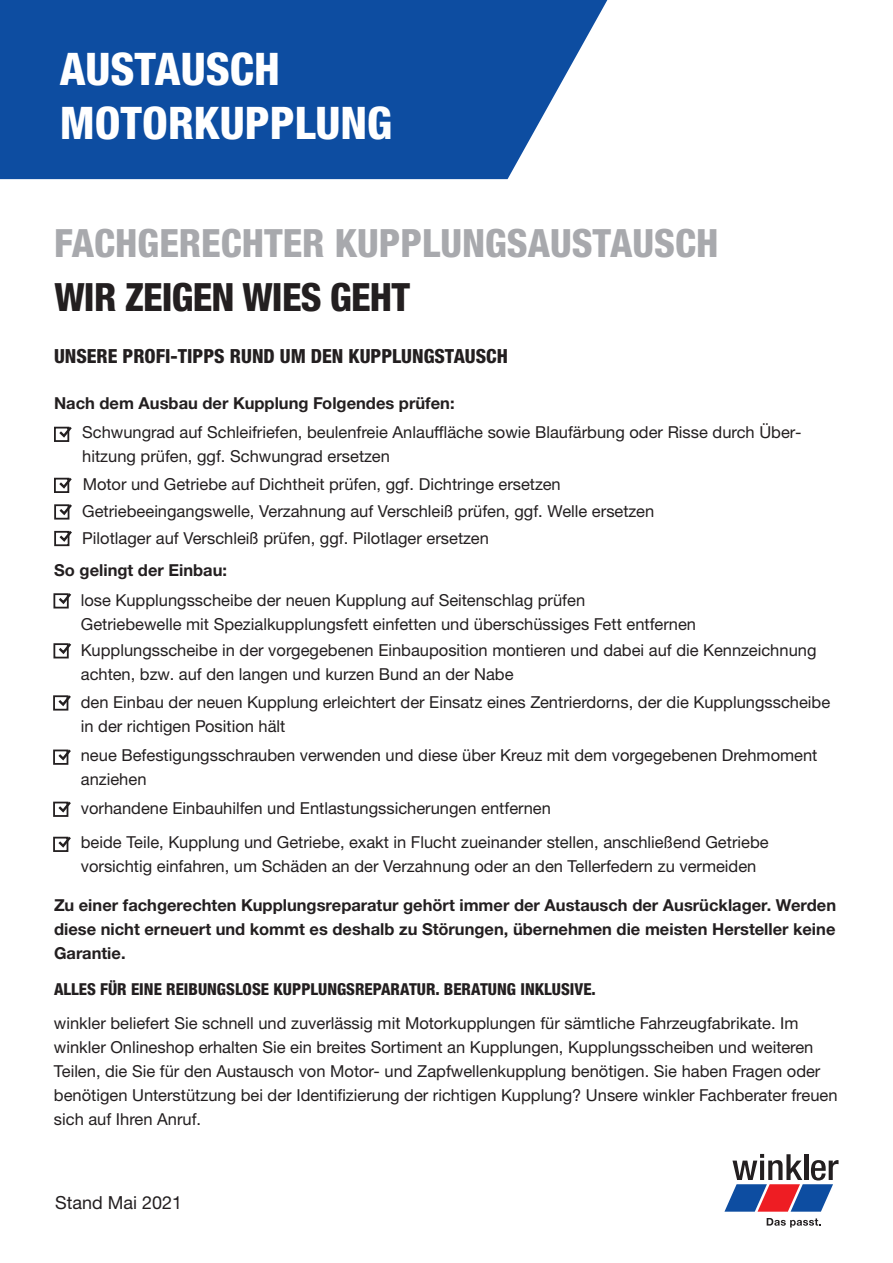
<style>
.page{position:relative;width:893px;height:1263px;background:#fff}
.page>*{position:absolute;margin:0;border:0;box-sizing:border-box;transform-origin:0 0}
.t1{font:800 condensed 45px/54px "Helvetica Neue LTW1 G";color:#fff}
.t2{font:800 condensed 39px "Helvetica Neue LTW1 G";color:#a8a9ad}
.t3{font:800 condensed 39px "Helvetica Neue LTW1 G";letter-spacing:-.02em;color:#231f20}
.t4{font:800 condensed 19.5px "Helvetica Neue LTW1 G";color:#231f20}
.t5{font:18px "Helvetica Neue LTW1 G";color:#231f20}
.t6{font:16.5px/24px "Helvetica Neue LTW1 G";color:#231f20}
.t7{font:700 16.5px/24px "Helvetica Neue LTW1 G";color:#231f20;text-align:justify}
.t8{font:800 condensed 16.5px "Helvetica Neue LTW1 G";color:#231f20}
</style>
<div class="page">
<svg style="left:0;top:0;width:607px;height:179px;background:#205ba8"></svg>
<div style="left:54px;top:427px;width:15px;height:15px;border:2px solid #231f20"></div>
<svg style="left:57px;top:426px;width:15px;height:13px"></svg>
<div style="left:54px;top:478px;width:15px;height:15px;border:2px solid #231f20"></div>
<svg style="left:57px;top:477px;width:15px;height:13px"></svg>
<div style="left:54px;top:504px;width:15px;height:16px;border:2px solid #231f20"></div>
<svg style="left:57px;top:504px;width:15px;height:13px"></svg>
<div style="left:54px;top:531px;width:15px;height:15px;border:2px solid #231f20"></div>
<svg style="left:57px;top:530px;width:15px;height:14px"></svg>
<div style="left:53px;top:593px;width:16px;height:15px;border:2px solid #231f20"></div>
<svg style="left:56px;top:593px;width:16px;height:13px"></svg>
<div style="left:53px;top:643px;width:16px;height:15px;border:2px solid #231f20"></div>
<svg style="left:56px;top:643px;width:16px;height:13px"></svg>
<div style="left:53px;top:695px;width:15px;height:15px;border:2px solid #231f20"></div>
<svg style="left:56px;top:695px;width:15px;height:13px"></svg>
<div style="left:53px;top:749px;width:15px;height:16px;border:2px solid #231f20"></div>
<svg style="left:56px;top:749px;width:15px;height:13px"></svg>
<div style="left:53px;top:802px;width:15px;height:15px;border:2px solid #231f20"></div>
<svg style="left:56px;top:801px;width:15px;height:13px"></svg>
<div style="left:53px;top:837px;width:15px;height:15px;border:2px solid #231f20"></div>
<svg style="left:56px;top:836px;width:15px;height:13px"></svg>
<svg style="left:724px;top:1154px;width:114px;height:58px"></svg>
<svg style="left:767px;top:1218px;width:54px;height:9px"></svg>
<h1 class="t1" style="left:60px;top:42px;width:334px">AUSTAUSCH<br>MOTORKUPPLUNG</h1>
<h2 class="t2" style="left:54px;top:220px;width:666px">FACHGERECHTER KUPPLUNGSAUSTAUSCH</h2>
<h2 class="t3" style="left:54px;top:274px;width:357px">WIR ZEIGEN WIES GEHT</h2>
<p class="t4" style="left:54px;top:344px;width:455px">UNSERE PROFI-TIPPS RUND UM DEN KUPPLUNGSTAUSCH</p>
<p class="t7" style="left:54px;top:391px;width:402px">Nach dem Ausbau der Kupplung Folgendes prüfen:</p>
<p class="t6" style="left:82px;top:420px;width:721px">Schwungrad auf Schleifriefen, beulenfreie Anlauffläche sowie Blaufärbung oder Risse durch Über&shy;hitzung prüfen, ggf. Schwungrad ersetzen</p>
<p class="t6" style="left:83px;top:472px;width:480px">Motor und Getriebe auf Dichtheit prüfen, ggf. Dichtringe ersetzen</p>
<p class="t6" style="left:82px;top:526px;width:408px">Pilotlager auf Verschleiß prüfen, ggf. Pilotlager ersetzen</p>
<p class="t6" style="left:82px;top:499px;width:574px">Getriebeeingangswelle, Verzahnung auf Verschleiß prüfen, ggf. Welle ersetzen</p>
<p class="t7" style="left:54px;top:558px;width:174px">So gelingt der Einbau:</p>
<p class="t6" style="left:81px;top:588px;width:617px">lose Kupplungsscheibe der neuen Kupplung auf Seitenschlag prüfen<br>Getriebewelle mit Spezialkupplungsfett einfetten und überschüssiges Fett entfernen</p>
<p class="t6" style="left:81px;top:638px;width:737px">Kupplungsscheibe in der vorgegebenen Einbauposition montieren und dabei auf die Kennzeichnung achten, bzw. auf den langen und kurzen Bund an der Nabe</p>
<p class="t6" style="left:81px;top:690px;width:751px">den Einbau der neuen Kupplung erleichtert der Einsatz eines Zentrierdorns, der die Kupplungsscheibe in der richtigen Position hält</p>
<p class="t6" style="left:81px;top:743px;width:738px">neue Befestigungsschrauben verwenden und diese über Kreuz mit dem vorgegebenen Drehmoment anziehen</p>
<p class="t6" style="left:81px;top:796px;width:472px">vorhandene Einbauhilfen und Entlastungssicherungen entfernen</p>
<p class="t6" style="left:81px;top:830px;width:689px">beide Teile, Kupplung und Getriebe, exakt in Flucht zueinander stellen, anschließend Getriebe vorsichtig einfahren, um Schäden an der Verzahnung oder an den Tellerfedern zu vermeiden</p>
<p class="t7" style="left:54px;top:892px;width:784px">Zu einer fachgerechten Kupplungsreparatur gehört immer der Austausch der Ausrücklager. Werden diese nicht erneuert und kommt es deshalb zu Störungen, übernehmen die meisten Hersteller keine Garantie.</p>
<p class="t8" style="left:54px;top:979px;width:543px">ALLES FÜR EINE REIBUNGSLOSE KUPPLUNGSREPARATUR. BERATUNG INKLUSIVE.</p>
<p class="t6" style="left:54px;top:1011px;width:785px">winkler beliefert Sie schnell und zuverlässig mit Motorkupplungen für sämtliche Fahrzeugfabrikate. Im winkler Onlineshop erhalten Sie ein breites Sortiment an Kupplungen, Kupplungsscheiben und weiteren Teilen, die Sie für den Austausch von Motor- und Zapfwellenkupplung benötigen. Sie haben Fragen oder benötigen Unterstützung bei der Identifizierung der richtigen Kupplung? Unsere winkler Fachberater freuen sich auf Ihren Anruf.</p>
<p class="t5" style="left:55px;top:1191px;width:129px">Stand Mai 2021</p>
</div>
